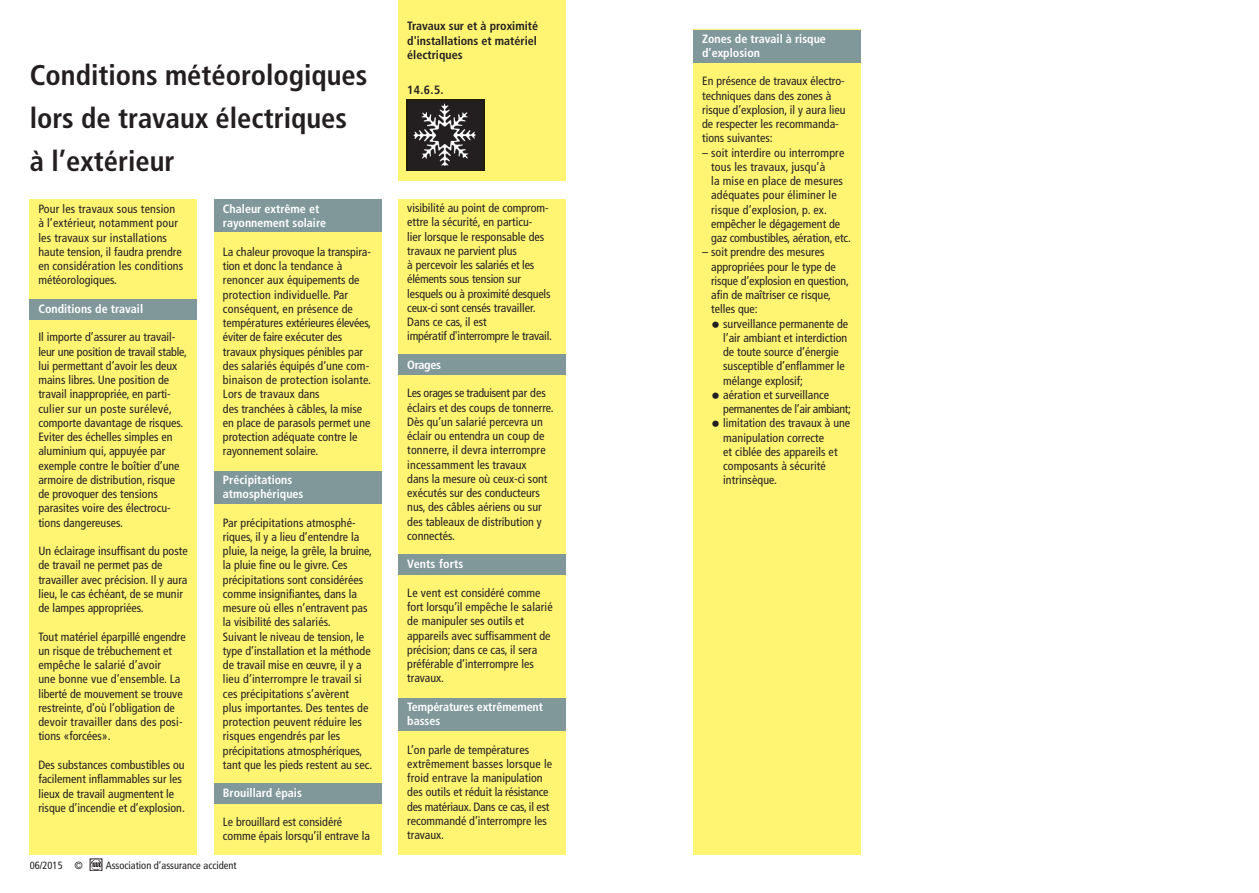
<style>
.page{position:relative;width:1259px;height:893px;background:#fff}
.page>*{position:absolute;margin:0;border:0;box-sizing:border-box;transform-origin:0 0}
.t1{font:700 condensed 28.5px/42.8px "Frutiger";color:#231f20}
.t2{font:condensed 12px/14.2px "Frutiger";color:#231f20}
.t3{font:700 condensed 12px/14.2px "Frutiger";color:#fff}
.t4{font:700 condensed 12px/14.2px "Frutiger";color:#231f20;text-align:justify}
.t5{font:condensed 12px "Frutiger";letter-spacing:-.025em;color:#231f20}
.t6{font:condensed 10.5px "Frutiger";color:#231f20}
.s1{font-size:18px}
</style>
<div class="page">
<div style="left:90px;top:859px;width:12px;height:12px;border:1px solid #231f20"></div>
<svg style="left:90px;top:859px;width:12px;height:11px"></svg>
<div style="left:398px;top:0;width:168px;height:180px;background:#fff573"></div>
<div style="left:30px;top:199px;width:167px;height:656px;background:#fff573"></div>
<div style="left:693px;top:30px;width:167px;height:825px;background:#fff573"></div>
<div style="left:214px;top:199px;width:167px;height:656px;background:#fff573"></div>
<div style="left:398px;top:199px;width:168px;height:656px;background:#fff573"></div>
<img style="left:407px;top:99px;width:77px;height:72px">
<div style="left:30px;top:299px;width:167px;height:20px;background:#81989a"></div>
<div style="left:214px;top:199px;width:167px;height:33px;background:#81989a"></div>
<div style="left:214px;top:471px;width:167px;height:33px;background:#81989a"></div>
<div style="left:214px;top:783px;width:167px;height:21px;background:#81989a"></div>
<div style="left:398px;top:354px;width:168px;height:21px;background:#81989a"></div>
<div style="left:398px;top:554px;width:168px;height:20px;background:#81989a"></div>
<div style="left:398px;top:698px;width:168px;height:32px;background:#81989a"></div>
<div style="left:693px;top:30px;width:167px;height:32px;background:#81989a"></div>
<p class="t1" style="left:30px;top:54px;width:339px">Conditions météorologiques lors de travaux électriques</p>
<p class="t1" style="left:30px;top:139px;width:146px">à l’extérieur</p>
<p class="t2" style="left:38px;top:202px;width:138px">Pour les travaux sous tension</p>
<p class="t2" style="left:38px;top:216px;width:146px">à l’extérieur, notamment pour les travaux sur installations haute tension, il faudra prendre en considération les conditions météorologiques.</p>
<p class="t3" style="left:38px;top:302px;width:106px">Conditions de travail</p>
<p class="t2" style="left:38px;top:330px;width:150px">Il importe d’assurer au travail&shy;leur une position de travail stable, lui permettant d’avoir les deux mains libres. Une position de travail inappropriée, en parti&shy;culier sur un poste surélevé, comporte davantage de risques.<br>Eviter des échelles simples en</p>
<p class="t2" style="left:38px;top:444px;width:143px">aluminium qui, appuyée par exemple contre le boîtier d’une</p>
<p class="t2" style="left:38px;top:473px;width:138px">armoire de distribution, risque de provoquer des tensions</p>
<p class="t2" style="left:38px;top:501px;width:134px">parasites voire des électrocu&shy;tions dangereuses.</p>
<p class="t2" style="left:38px;top:544px;width:151px">Un éclairage insuffisant du poste de travail ne permet pas de travailler avec précision. Il y aura lieu, le cas échéant, de se munir de lampes appropriées.</p>
<p class="t2" style="left:38px;top:629px;width:149px">Tout matériel éparpillé engendre un risque de trébuchement et empêche le salarié d’avoir<br>une bonne vue d’ensemble. La liberté de mouvement se trouve restreinte, d’où l’obligation de devoir travailler dans des posi&shy;tions «forcées».</p>
<p class="t2" style="left:38px;top:758px;width:148px">Des substances combustibles ou facilement inflammables sur les lieux de travail augmentent le risque d’incendie et d’explosion.</p>
<p class="t3" style="left:223px;top:202px;width:98px">Chaleur extrême et</p>
<p class="t3" style="left:223px;top:216px;width:105px">rayonnement solaire</p>
<p class="t2" style="left:223px;top:245px;width:150px">La chaleur provoque la transpira&shy;tion et donc la tendance à renoncer aux équipements de protection individuelle. Par conséquent, en présence de températures extérieures élevées, éviter de faire exécuter des travaux physiques pénibles par des salariés équipés d’une com&shy;binaison de protection isolante.<br>Lors de travaux dans<br>des tranchées à câbles, la mise en place de parasols permet une protection adéquate contre le rayonnement solaire.</p>
<p class="t3" style="left:223px;top:473px;width:71px">Précipitations</p>
<p class="t3" style="left:223px;top:487px;width:82px">atmosphériques</p>
<p class="t2" style="left:223px;top:515px;width:150px">Par précipitations atmosphé&shy;riques, il y a lieu d’entendre la pluie, la neige, la grêle, la bruine, la pluie fine ou le givre. Ces précipitations sont considérées comme insignifiantes, dans la mesure où elles n’entravent pas la visibilité des salariés.<br>Suivant le niveau de tension, le type d’installation et la méthode de travail mise en œuvre, il y a lieu d’interrompre le travail si ces précipitations s’avèrent<br>plus importantes. Des tentes de protection peuvent réduire les risques engendrés par les</p>
<p class="t2" style="left:223px;top:743px;width:151px">précipitations atmosphériques, tant que les pieds restent au sec.</p>
<p class="t3" style="left:223px;top:786px;width:80px">Brouillard épais</p>
<p class="t2" style="left:223px;top:815px;width:149px">Le brouillard est considéré comme épais lorsqu’il entrave la</p>
<p class="t6" style="left:30px;top:859px;width:34px">06/2015</p>
<p class="t6" style="left:74px;top:859px;width:10px">©</p>
<p class="t6" style="left:106px;top:859px;width:133px">Association d’assurance accident</p>
<p class="t4" style="left:407px;top:19px;width:132px">Travaux sur et à proximité d'installations et matériel électriques</p>
<p class="t4" style="left:407px;top:83px;width:38px">14.6.5.</p>
<p class="t2" style="left:407px;top:201px;width:145px">visibilité au point de comprom&shy;ettre la sécurité, en particu-<br>lier lorsque le responsable des travaux ne parvient plus<br>à percevoir les salariés et les éléments sous tension sur lesquels ou à proximité desquels ceux-ci sont censés travailler.<br>Dans ce cas, il est</p>
<p class="t2" style="left:407px;top:329px;width:146px">impératif d'interrompre le travail.</p>
<p class="t3" style="left:407px;top:358px;width:35px">Orages</p>
<p class="t2" style="left:407px;top:386px;width:148px">Les orages se traduisent par des éclairs et des coups de tonnerre.<br>Dès qu’un salarié percevra un éclair ou entendra un coup de tonnerre, il devra interrompre incessamment les travaux<br>dans la mesure où ceux-ci sont exécutés sur des conducteurs nus, des câbles aériens ou sur des tableaux de distribution y connectés.</p>
<p class="t3" style="left:407px;top:557px;width:58px">Vents forts</p>
<p class="t2" style="left:407px;top:586px;width:147px">Le vent est considéré comme fort lorsqu’il empêche le salarié de manipuler ses outils et</p>
<p class="t2" style="left:407px;top:628px;width:145px">appareils avec suffisamment de précision; dans ce cas, il sera préférable d’interrompre les travaux.</p>
<p class="t3" style="left:407px;top:700px;width:137px">Températures extrêmement basses</p>
<p class="t2" style="left:407px;top:742px;width:146px">L’on parle de températures extrêmement basses lorsque le froid entrave la manipulation des outils et réduit la résistance des matériaux. Dans ce cas, il est recommandé d’interrompre les travaux.</p>
<p class="t3" style="left:702px;top:31px;width:125px">Zones de travail à risque d’explosion</p>
<p class="t2" style="left:702px;top:74px;width:145px">En présence de travaux électro&shy;techniques dans des zones à risque d’explosion, il y aura lieu de respecter les recommanda&shy;tions suivantes:</p>
<p class="t2" style="left:711px;top:145px;width:135px;text-indent:-9px">– soit interdire ou interrompre tous les travaux, jusqu’à</p>
<p class="t2" style="left:711px;top:174px;width:133px">la mise en place de mesures</p>
<p class="t2" style="left:711px;top:188px;width:141px">adéquates pour éliminer le risque d’explosion, p. ex. empêcher le dégagement de gaz combustibles, aération, etc.</p>
<p class="t2" style="left:702px;top:245px;width:124px">– soit prendre des mesures</p>
<p class="t2" style="left:711px;top:259px;width:139px">appropriées pour le type de risque d’explosion en question, afin de maîtriser ce risque, telles que:</p>
<p class="t2" style="left:723px;top:316px;width:127px;text-indent:-12px"><span class="s1">•</span> surveillance permanente de l’air ambiant et interdiction de toute source d’énergie susceptible d’enflammer le mélange explosif;</p>
<p class="t2" style="left:711px;top:388px;width:119px"><span class="s1">•</span> aération et surveillance</p>
<p class="t5" style="left:723px;top:402px;width:129px">permanentes de l’air ambiant;</p>
<p class="t2" style="left:723px;top:416px;width:129px;text-indent:-12px"><span class="s1">•</span> limitation des travaux à une manipulation correcte</p>
<p class="t2" style="left:723px;top:445px;width:116px">et ciblée des appareils et</p>
<p class="t2" style="left:723px;top:459px;width:104px">composants à sécurité intrinsèque.</p>
</div>
